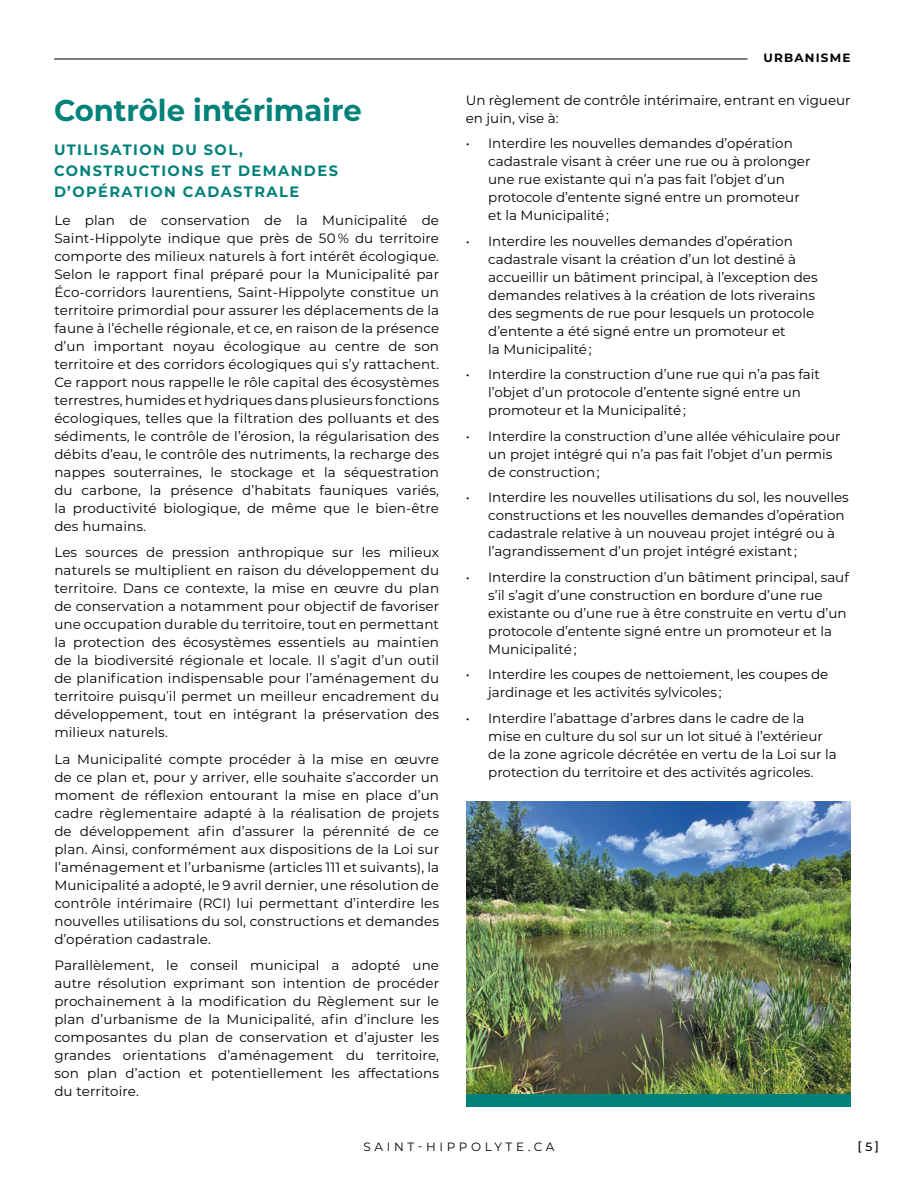
<style>
.page{position:relative;width:918px;height:1188px;background:#fff}
.page>*{position:absolute;margin:0;border:0;box-sizing:border-box;transform-origin:0 0}
.t1{font:700 30px "Montserrat";color:#008179}
.t2{font:700 15px/21px "Montserrat";letter-spacing:.1em;color:#008179}
.t3{font:13.5px/18px "Montserrat";color:#000}
.t4{font:12px "Montserrat";letter-spacing:.3em;color:#000}
.t5{font:700 12px "Montserrat";letter-spacing:.1em;color:#000}
.t6{font:500 12px "Montserrat";color:#000}
.s1{font-weight:300}
</style>
<div class="page">
<hr style="left:54px;top:59px;width:694px;height:1px;background:#000">
<img style="left:466px;top:801px;width:385px;height:293px">
<div style="left:466px;top:1094px;width:385px;height:13px;background:#008179"></div>
<h1 class="t1" style="left:54px;top:89px;width:309px">Contrôle intérimaire</h1>
<p class="t2" style="left:54px;top:139px;width:285px">UTILISATION DU SOL,<br>CONSTRUCTIONS ET DEMANDES<br>D’OPÉRATION CADASTRALE</p>
<p class="t3" style="left:54px;top:210px;width:386px;text-align:justify">Le plan de conservation de la Municipalité de Saint-Hippolyte indique que près de 50 % du territoire comporte des milieux naturels à fort intérêt écologique.<br>Selon le rapport final préparé pour la Municipalité par Éco-corridors laurentiens, Saint-Hippolyte constitue un territoire primordial pour assurer les déplacements de la faune à l’échelle régionale, et ce, en raison de la présence d’un important noyau écologique au centre de son territoire et des corridors écologiques qui s’y rattachent.<br>Ce rapport nous rappelle le rôle capital des écosystèmes terrestres, humides et hydriques dans plusieurs fonctions écologiques, telles que la filtration des polluants et des sédiments, le contrôle de l’érosion, la régularisation des débits d’eau, le contrôle des nutriments, la recharge des nappes souterraines, le stockage et la séquestration du carbone, la présence d’habitats fauniques variés, la productivité biologique, de même que le bien-être des humains.</p>
<p class="t3" style="left:54px;top:543px;width:386px;text-align:justify">Les sources de pression anthropique sur les milieux naturels se multiplient en raison du développement du territoire. Dans ce contexte, la mise en œuvre du plan de conservation a notamment pour objectif de favoriser une occupation durable du territoire, tout en permettant la protection des écosystèmes essentiels au maintien de la biodiversité régionale et locale. Il s’agit d’un outil de planification indispensable pour l’aménagement du territoire puisqu<span class="s1">’</span>il permet un meilleur encadrement du développement, tout en intégrant la préservation des milieux naturels.</p>
<p class="t3" style="left:54px;top:750px;width:386px;text-align:justify">La Municipalité compte procéder à la mise en œuvre de ce plan et, pour y arriver, elle souhaite s’accorder un moment de réflexion entourant la mise en place d’un cadre règlementaire adapté à la réalisation de projets de développement afin d’assurer la pérennité de ce plan. Ainsi, conformément aux dispositions de la Loi sur l’aménagement et l’urbanisme (articles 111 et suivants), la Municipalité a adopté, le 9 avril dernier, une résolution de contrôle intérimaire (RCI) lui permettant d’interdire les nouvelles utilisations du sol, constructions et demandes d’opération cadastrale.</p>
<p class="t3" style="left:54px;top:956px;width:386px;text-align:justify">Parallèlement, le conseil municipal a adopté une autre résolution exprimant son intention de procéder prochainement à la modification du Règlement sur le plan d’urbanisme de la Municipalité, afin d’inclure les composantes du plan de conservation et d’ajuster les grandes orientations d’aménagement du territoire, son plan d’action et potentiellement les affectations du territoire.</p>
<p class="t5" style="left:763px;top:49px;width:89px">URBANISME</p>
<p class="t3" style="left:466px;top:90px;width:386px">Un règlement de contrôle intérimaire, entrant en vigueur en juin, vise à:</p>
<p class="t3" style="left:488px;top:134px;width:324px;text-indent:-22px">• Interdire les nouvelles demandes d’opération cadastrale visant à créer une rue ou à prolonger une rue existante qui n’a pas fait l’objet d’un protocole d’entente signé entre un promoteur et la Municipalité ;</p>
<p class="t3" style="left:488px;top:231px;width:331px;text-indent:-22px">• Interdire les nouvelles demandes d’opération cadastrale visant la création d’un lot destiné à accueillir un bâtiment principal, à l’exception des demandes relatives à la création de lots riverains des segments de rue pour lesquels un protocole d’entente a été signé entre un promoteur et<br>la Municipalité ;</p>
<p class="t3" style="left:488px;top:365px;width:333px;text-indent:-22px">• Interdire la construction d’une rue qui n’a pas fait l’objet d’un protocole d’entente signé entre un promoteur et la Municipalité ;</p>
<p class="t3" style="left:488px;top:427px;width:354px;text-indent:-22px">• Interdire la construction d’une allée véhiculaire pour un projet intégré qui n’a pas fait l’objet d’un permis de construction ;</p>
<p class="t3" style="left:488px;top:488px;width:362px;text-indent:-22px">• Interdire les nouvelles utilisations du sol, les nouvelles constructions et les nouvelles demandes d’opération cadastrale relative à un nouveau projet intégré ou à l’agrandissement d’un projet intégré existant ;</p>
<p class="t3" style="left:488px;top:568px;width:362px;text-indent:-22px">• Interdire la construction d’un bâtiment principal, sauf s’il s’agit d’une construction en bordure d’une rue existante ou d’une rue à être construite en vertu d’un protocole d’entente signé entre un promoteur et la Municipalité ;</p>
<p class="t3" style="left:488px;top:665px;width:342px;text-indent:-22px">• Interdire les coupes de nettoiement, les coupes de jardinage et les activités sylvicoles ;</p>
<p class="t3" style="left:488px;top:709px;width:350px;text-indent:-22px">• Interdire l’abattage d’arbres dans le cadre de la mise en culture du sol sur un lot situé à l’extérieur de la zone agricole décrétée en vertu de la Loi sur la protection du territoire et des activités agricoles.</p>
<p class="t4" style="left:364px;top:1138px;width:192px">SAINT-HIPPOLYTE.CA</p>
<p class="t6" style="left:857px;top:1138px;width:23px">[5]</p>
</div>
